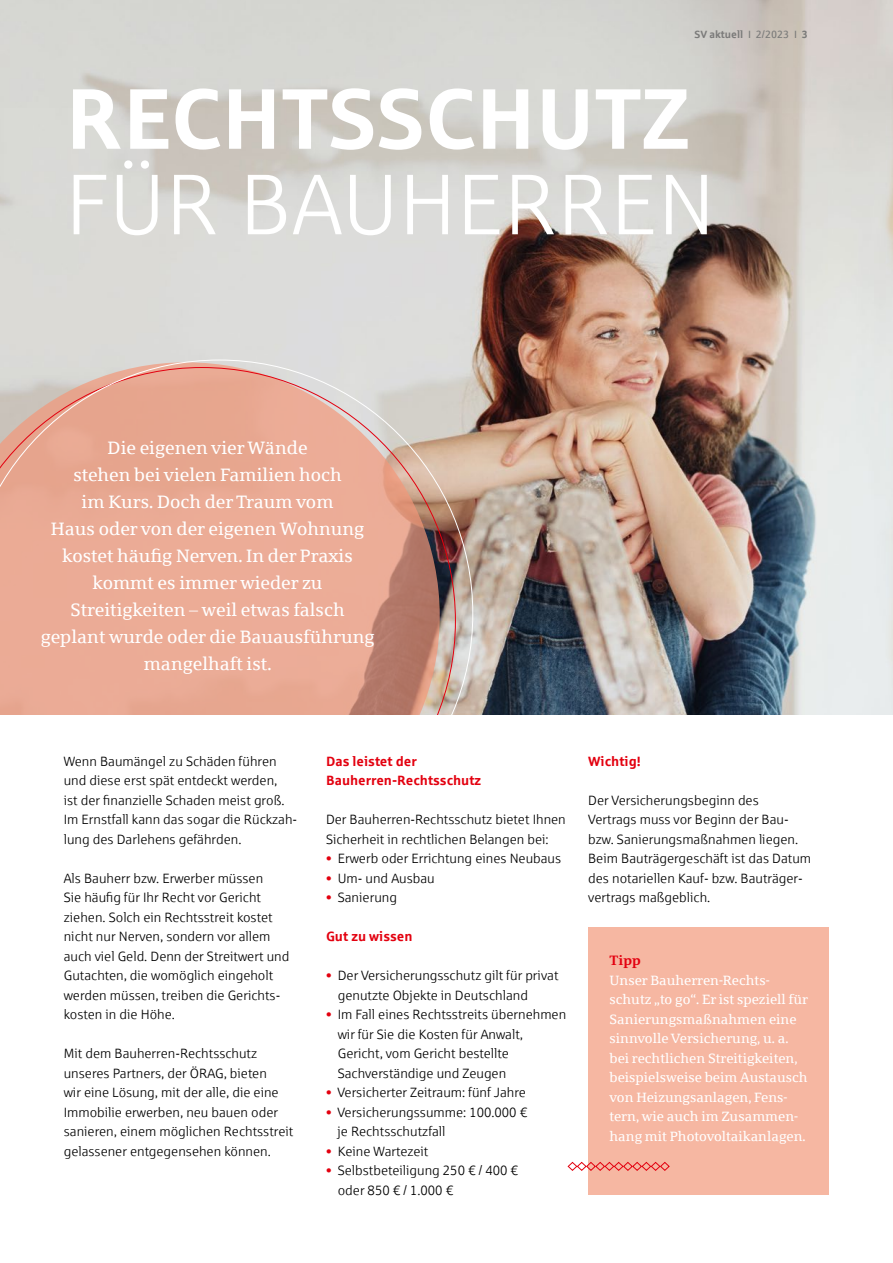
<style>
.page{position:relative;width:893px;height:1263px;background:#fff}
.page>*{position:absolute;margin:0;border:0;box-sizing:border-box;transform-origin:0 0}
.t1{font:700 85.5px "Sparkasse Rg";color:#fff}
.t2{font:85.5px "Sparkasse Lt";letter-spacing:.01em;color:#fff}
.t3{font:18px/27px "Sparkasse Serif";color:#fff;text-align:center}
.t4{font:13.5px/19.5px "Sparkasse Lt";color:#000}
.t5{font:13.5px/19.5px "Sparkasse Serif";color:#fff}
.t6{font:700 13.5px/19.5px "Sparkasse Rg";color:#e3000f}
.t7{font:700 13.5px "Sparkasse Serif";color:#e3000f}
.t8{font:700 10.5px "Sparkasse Rg";color:#7b7b7a}
.s1{font-weight:400}
.s2{color:#e3000f}
</style>
<div class="page">
<img style="left:0;top:0;width:893px;height:715px">
<svg style="left:0;top:360px;width:473px;height:355px;background:#e0aa97"></svg>
<div style="left:588px;top:927px;width:241px;height:268px;background:#f6b7a2"></div>
<svg style="left:567px;top:1161px;width:103px;height:10px"></svg>
<p class="t8" style="left:694px;top:27px;width:115px">SV aktuell <span class="s1">I 2/2023 I</span> 3</p>
<h1 class="t1" style="left:66px;top:64px;width:626px">RECHTSSCHUTZ</h1>
<h1 class="t2" style="left:66px;top:154px;width:651px">FÜR BAUHERREN</h1>
<p class="t3" style="left:41px;top:434px;width:335px">Die eigenen vier Wände<br>stehen bei vielen Familien hoch<br>im Kurs. Doch der Traum vom<br>Haus oder von der eigenen Wohnung kostet häufig Nerven. In der Praxis kommt es immer wieder zu<br>Streitigkeiten – weil etwas falsch geplant wurde oder die Bauausführung mangelhaft ist.</p>
<p class="t4" style="left:64px;top:751px;width:235px">Wenn Baumängel zu Schäden führen und diese erst spät entdeckt werden,<br>ist der finanzielle Schaden meist groß.<br>Im Ernstfall kann das sogar die Rückzah&shy;lung des Darlehens gefährden.</p>
<p class="t4" style="left:64px;top:868px;width:227px">Als Bauherr bzw. Erwerber müssen<br>Sie häufig für Ihr Recht vor Gericht ziehen. Solch ein Rechtsstreit kostet nicht nur Nerven, sondern vor allem auch viel Geld. Denn der Streitwert und Gutachten, die womöglich eingeholt werden müssen, treiben die Gerichts&shy;kosten in die Höhe.</p>
<p class="t4" style="left:64px;top:1044px;width:231px">Mit dem Bauherren-Rechtsschutz unseres Partners, der ÖRAG, bieten<br>wir eine Lösung, mit der alle, die eine Immobilie erwerben, neu bauen oder sanieren, einem möglichen Rechtsstreit gelassener entgegensehen können.</p>
<p class="t6" style="left:326px;top:751px;width:157px">Das leistet der<br>Bauherren-Rechtsschutz</p>
<p class="t4" style="left:326px;top:810px;width:241px">Der Bauherren-Rechtsschutz bietet Ihnen<br>Sicherheit in rechtlichen Belangen bei:</p>
<p class="t4" style="left:326px;top:848px;width:237px"><span class="s2">•</span> Erwerb oder Errichtung eines Neubaus</p>
<p class="t4" style="left:326px;top:868px;width:110px"><span class="s2">•</span> Um- und Ausbau</p>
<p class="t4" style="left:326px;top:887px;width:72px"><span class="s2">•</span> Sanierung</p>
<p class="t6" style="left:326px;top:926px;width:88px">Gut zu wissen</p>
<p class="t4" style="left:338px;top:965px;width:222px;text-indent:-12px"><span class="s2">•</span> Der Versicherungsschutz gilt für privat genutzte Objekte in Deutschland</p>
<p class="t4" style="left:338px;top:1004px;width:230px;text-indent:-12px"><span class="s2">•</span> Im Fall eines Rechtsstreits übernehmen wir für Sie die Kosten für Anwalt, Gericht, vom Gericht bestellte Sachverständige und Zeugen</p>
<p class="t4" style="left:326px;top:1082px;width:201px"><span class="s2">•</span> Versicherter Zeitraum: fünf Jahre</p>
<p class="t4" style="left:337px;top:1102px;width:191px;text-indent:-11px"><span class="s2">•</span> Versicherungssumme: 100.000 € je Rechtsschutzfall</p>
<p class="t4" style="left:326px;top:1141px;width:104px"><span class="s2">•</span> Keine Wartezeit</p>
<p class="t4" style="left:338px;top:1160px;width:182px;text-indent:-12px"><span class="s2">•</span> Selbstbeteiligung 250 € / 400 € oder 850 € / 1.000 €</p>
<p class="t6" style="left:588px;top:751px;width:54px">Wichtig!</p>
<p class="t4" style="left:588px;top:790px;width:224px">Der Versicherungsbeginn des<br>Vertrags muss vor Beginn der Bau&shy;bzw. Sanierungsmaßnahmen liegen.<br>Beim Bauträgergeschäft ist das Datum des notariellen Kauf- bzw. Bauträger&shy;vertrags maßgeblich.</p>
<p class="t7" style="left:609px;top:952px;width:33px">Tipp</p>
<p class="t5" style="left:609px;top:970px;width:200px">Unser Bauherren-Rechts&shy;schutz „to go“. Er ist speziell für<br>Sanierungsmaßnahmen eine sinnvolle Versicherung, u. a. bei rechtlichen Streitigkeiten, beispielsweise beim Austausch von Heizungsanlagen, Fens&shy;tern, wie auch im Zusammen&shy;hang mit Photovoltaikanlagen.</p>
</div>
